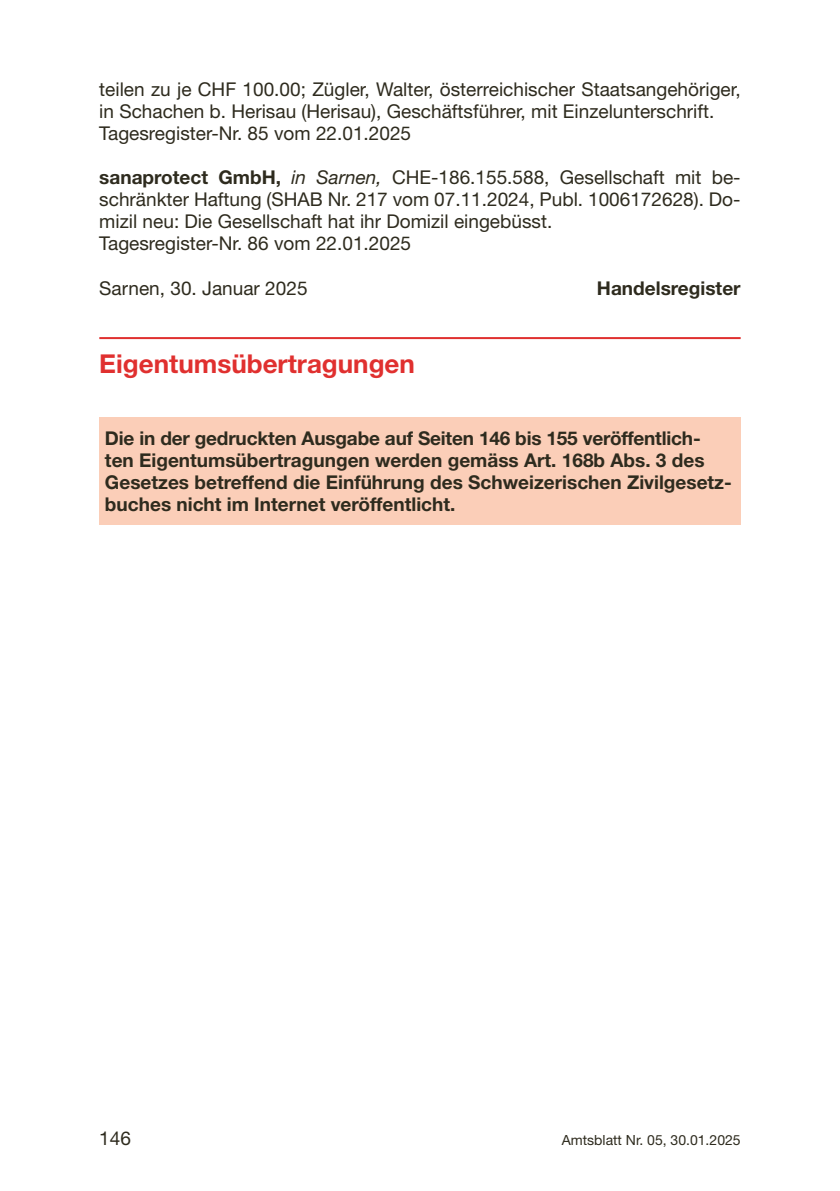
<style>
.page{position:relative;width:840px;height:1191px;background:#fff}
.page>*{position:absolute;margin:0;border:0;box-sizing:border-box;transform-origin:0 0}
.t1{font:700 26px "Helvetica Neue LT Std";color:#e0302f}
.t2{font:19px/22px "Helvetica Neue LT Std";color:#2e2b1e}
.t3{font:700 19px/22px "Helvetica Neue LT Std";color:#2e2b1e}
.t4{font:14px "Helvetica Neue LT Std";color:#2e2b1e}
.s1{font-weight:700}
.s2{font-style:italic}
</style>
<div class="page">
<hr style="left:99px;top:337px;width:641px;height:2px;background:#e0302f">
<div style="left:99px;top:417px;width:641px;height:107px;background:#fbceb8"></div>
<p class="t2" style="left:99px;top:78px;width:642px">teilen zu je CHF 100.00; Zügler, Walter, österreichischer Staatsangehöriger, in Schachen b. Herisau (Herisau), Geschäftsführer, mit Einzelunterschrift.<br>Tagesregister-Nr. 85 vom 22.01.2025</p>
<p class="t2" style="left:99px;top:166px;width:642px"><span class="s1">sanaprotect GmbH,</span> <span class="s2">in Sarnen,</span> CHE-186.155.588, Gesellschaft mit be&shy;schränkter Haftung (SHAB Nr. 217 vom 07.11.2024, Publ. 1006172628). Do&shy;mizil neu: Die Gesellschaft hat ihr Domizil eingebüsst.<br>Tagesregister-Nr. 86 vom 22.01.2025</p>
<p class="t2" style="left:99px;top:276px;width:210px">Sarnen, 30. Januar 2025</p>
<p class="t3" style="left:596px;top:276px;width:145px">Handelsregister</p>
<h1 class="t1" style="left:99px;top:348px;width:317px">Eigentumsübertragungen</h1>
<p class="t3" style="left:105px;top:426px;width:628px">Die in der gedruckten Ausgabe auf Seiten 146 bis 155 veröffentlich&shy;ten Eigentumsübertragungen werden gemäss Art. 168b Abs. 3 des Gesetzes betreffend die Einführung des Schweizerischen Zivilgesetz&shy;buches nicht im Internet veröffentlicht.</p>
<p class="t2" style="left:99px;top:1127px;width:33px">146</p>
<p class="t4" style="left:561px;top:1131px;width:180px">Amtsblatt Nr. 05, 30.01.2025</p>
</div>
